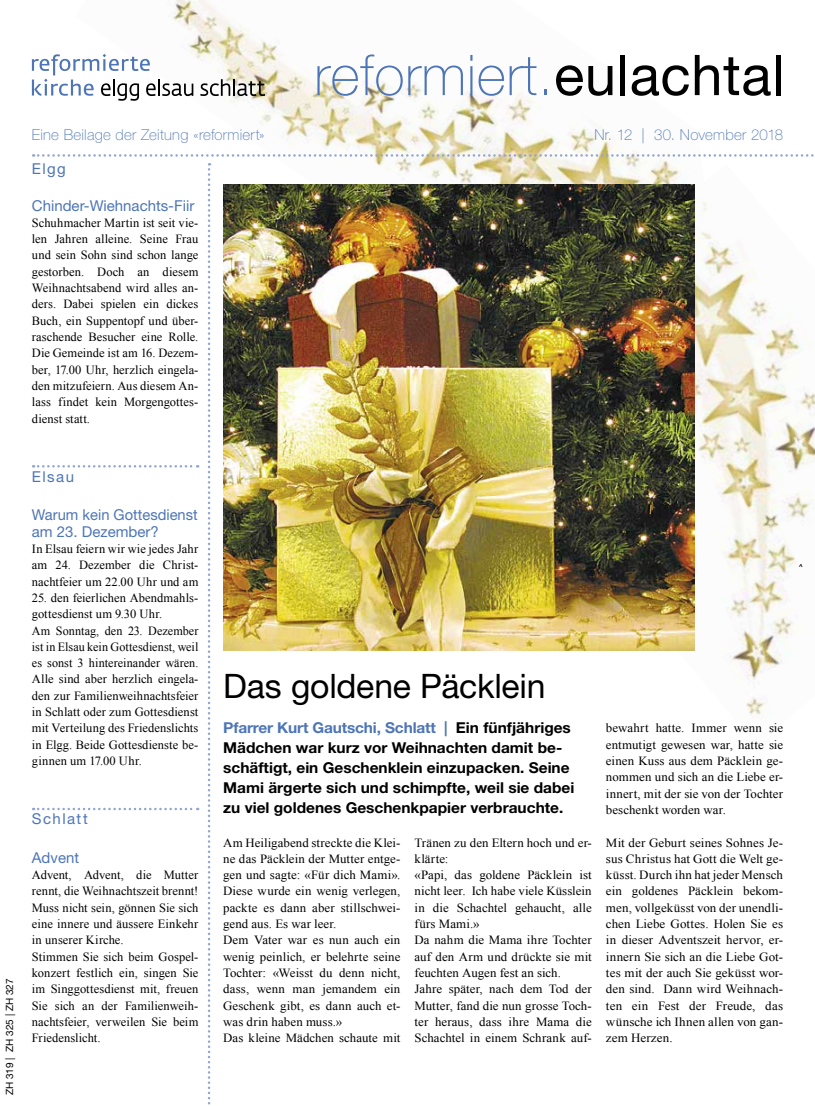
<style>
.page{position:relative;width:815px;height:1106px;background:#fff}
.page>*{position:absolute;margin:0;border:0;box-sizing:border-box;transform-origin:0 0}
.t1{font:100 56.25px "Helvetica Neue LT Std";letter-spacing:.01em;color:#4d75b7}
.t2{font:33.75px "Helvetica Neue LT Std";letter-spacing:-.01em;color:#000}
.t3{font:700 15px/20px "Helvetica Neue LT Std";color:#000}
.t4{font:15px/16.2px "Helvetica Neue LT Std";color:#4d75b7}
.t5{font:100 15px "Helvetica Neue LT Std";letter-spacing:.015em;color:#4d75b7}
.t6{font:15px "Helvetica Neue LT Std";letter-spacing:.095em;color:#4d75b7}
.t7{font:12.5px/16.2px "Times New Roman";letter-spacing:.005em;color:#000}
.t8{font:12.5px/16.2px "Times New Roman";letter-spacing:.005em;color:#000;text-align:justify;scale:1.04 1}
.t9{font:10px "Helvetica Neue LT Std";color:#000}
.t10{font:10px "Alphabetism Hand";color:#000;scale:1.08 1}
.s1{font-weight:400;color:#000}
.s2{color:#4d75b7}
</style>
<div class="page">
<img style="left:168px;top:0;width:501px;height:273px">
<img style="left:510px;top:163px;width:305px;height:554px">
<svg style="left:208px;top:163px;width:2px;height:942px"></svg>
<svg style="left:33px;top:154px;width:781px;height:3px"></svg>
<svg style="left:33px;top:465px;width:165px;height:2px"></svg>
<svg style="left:33px;top:807px;width:165px;height:3px"></svg>
<svg style="left:32px;top:54px;width:161px;height:47px"></svg>
<svg style="left:200px;top:79px;width:65px;height:17px"></svg>
<img style="left:223px;top:184px;width:471px;height:467px">
<div style="left:209px;top:657px;width:351px;height:63px;background:#fff"></div>
<h1 class="t1" style="left:314px;top:43px;width:472px">reformiert.<span class="s1">eulachtal</span></h1>
<p class="t5" style="left:32px;top:126px;width:234px">Eine Beilage der Zeitung «reformiert»</p>
<p class="t5" style="left:594px;top:126px;width:190px">Nr. 12 | 30. November 2018</p>
<p class="t4" style="left:32px;top:160px;width:35px">Elgg</p>
<p class="t4" style="left:32px;top:197px;width:164px">Chinder-Wiehnachts-Fiir</p>
<p class="t7" style="left:32px;top:214px;width:168px;text-align:justify">Schuhmacher Martin ist seit vie&shy;len Jahren alleine. Seine Frau und sein Sohn sind schon lange gestorben. Doch an diesem Weihnachtsabend wird alles an&shy;ders. Dabei spielen ein dickes Buch, ein Suppentopf und über&shy;raschende Besucher eine Rolle.<br>Die Gemeinde ist am 16. Dezem&shy;ber, 17.00 Uhr, herzlich eingela&shy;den mitzufeiern. Aus diesem An&shy;lass findet kein Morgengottes&shy;dienst statt.</p>
<p class="t4" style="left:32px;top:468px;width:44px">Elsau</p>
<p class="t4" style="left:32px;top:506px;width:167px">Warum kein Gottesdienst am 23. Dezember?</p>
<p class="t7" style="left:32px;top:540px;width:168px;text-align:justify">In Elsau feiern wir wie jedes Jahr am 24. Dezember die Christ&shy;nachtfeier um 22.00 Uhr und am</p>
<p class="t7" style="left:32px;top:589px;width:168px">25. den feierlichen Abendmahls&shy;gottesdienst um 9.30 Uhr.<br>Am Sonntag, den 23. Dezember ist in Elsau kein Gottesdienst, weil es sonst 3 hintereinander wären.<br>Alle sind aber herzlich eingela&shy;den zur Familienweihnachtsfeier in Schlatt oder zum Gottesdienst mit Verteilung des Friedenslichts in Elgg. Beide Gottesdienste be&shy;ginnen um 17.00 Uhr.</p>
<p class="t9" style="left:4px;top:1095px;width:118px;rotate:-90deg">ZH 319 | ZH 325 | ZH 327</p>
<p class="t6" style="left:32px;top:810px;width:57px">Schlatt</p>
<p class="t4" style="left:32px;top:849px;width:49px">Advent</p>
<p class="t7" style="left:32px;top:866px;width:168px">Advent, Advent, die Mutter rennt, die Weihnachtszeit brennt!<br>Muss nicht sein, gönnen Sie sich eine innere und äussere Einkehr in unserer Kirche.<br>Stimmen Sie sich beim Gospel&shy;konzert festlich ein, singen Sie im Singgottesdienst mit, freuen<br>Sie sich an der Familienweih&shy;nachtsfeier, verweilen Sie beim<br>Friedenslicht.</p>
<p class="t10" style="left:798px;top:562px;width:6px">^</p>
<h2 class="t2" style="left:223px;top:665px;width:324px">Das goldene Päcklein</h2>
<p class="t3" style="left:223px;top:717px;width:353px"><span class="s2">Pfarrer Kurt Gautschi, Schlatt |</span> Ein fünfjähriges Mädchen war kurz vor Weihnachten damit be&shy;schäftigt, ein Geschenklein einzupacken. Seine Mami ärgerte sich und schimpfte, weil sie dabei zu viel goldenes Geschenkpapier verbrauchte.</p>
<p class="t7" style="left:223px;top:834px;width:179px">Am Heiligabend streckte die Klei&shy;ne das Päcklein der Mutter entge&shy;gen und sagte: «Für dich Mami».<br>Diese wurde ein wenig verlegen, packte es dann aber stillschwei&shy;gend aus. Es war leer.<br>Dem Vater war es nun auch ein wenig peinlich, er belehrte seine<br>Tochter: «Weisst du denn nicht, dass, wenn man jemandem ein<br>Geschenk gibt, es dann auch et&shy;was drin haben muss.»<br>Das kleine Mädchen schaute mit</p>
<p class="t7" style="left:415px;top:834px;width:179px">Tränen zu den Eltern hoch und er&shy;klärte:<br>«Papi, das goldene Päcklein ist nicht leer. Ich habe viele Küsslein in die Schachtel gehaucht, alle fürs Mami.»<br>Da nahm die Mama ihre Tochter auf den Arm und drückte sie mit feuchten Augen fest an sich.<br>Jahre später, nach dem Tod der<br>Mutter, fand die nun grosse Toch&shy;ter heraus, dass ihre Mama die<br>Schachtel in einem Schrank auf-</p>
<p class="t7" style="left:606px;top:720px;width:179px;text-align:justify">bewahrt hatte. Immer wenn sie entmutigt gewesen war, hatte sie einen Kuss aus dem Päcklein ge&shy;nommen und sich an die Liebe er&shy;innert, mit der sie von der Tochter beschenkt worden war.</p>
<p class="t8" style="left:606px;top:834px;width:172px">Mit der Geburt seines Sohnes Je&shy;sus Christus hat Gott die Welt ge&shy;küsst. Durch ihn hat jeder Mensch ein goldenes Päcklein bekom&shy;men, vollgeküsst von der unendli&shy;chen Liebe Gottes. Holen Sie es in dieser Adventszeit hervor, er&shy;innern Sie sich an die Liebe Got&shy;tes mit der auch Sie geküsst wor&shy;den sind. Dann wird Weihnach&shy;ten ein Fest der Freude, das wünsche ich Ihnen allen von gan&shy;zem Herzen.</p>
</div>
